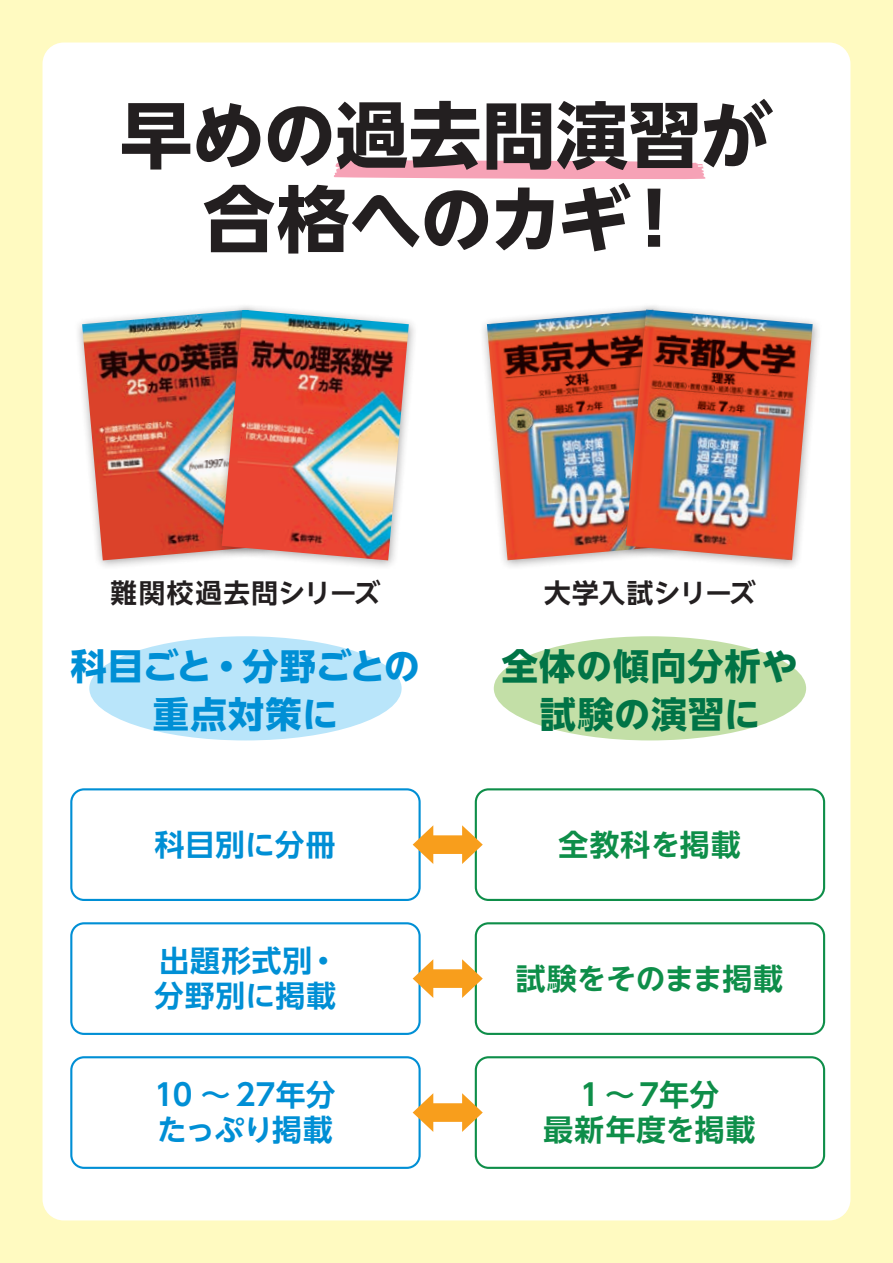
<style>
.page{position:relative;width:893px;height:1263px;background:#fffac1}
.page>*{position:absolute;margin:0;border:0;box-sizing:border-box;transform-origin:0 0}
.t1{font:700 72.3px/84px "UD Shin Go NT Pr 6 N";letter-spacing:.005em;color:#231f20}
.t2{font:700 36.15px/47.8px "UD Shin Go NT Pr 6 N";letter-spacing:.005em;color:#008fd5;text-align:center}
.t3{font:700 36.15px/47.8px "UD Shin Go NT Pr 6 N";letter-spacing:.025em;color:#017446;text-align:center}
.t4{font:700 29.7px/35.1px "UD Shin Go NT Pr 6 N De";letter-spacing:.01em;color:#0e8e49;text-align:center}
.t5{font:700 29.7px/35.1px "UD Shin Go NT Pr 6 N De";letter-spacing:-.025em;color:#008fd5}
.t6{font:700 29.7px/35.1px "UD Shin Go NT Pr 6 N De";letter-spacing:.035em;color:#008fd5}
.t7{font:700 29.7px "UD Shin Go NT Pr 6 N De";letter-spacing:.01em;color:#008fd5}
.t8{font:700 26.55px "UD Shin Go NT Pr 6 N De";letter-spacing:.055em;color:#231f20}
.t9{font:700 26.55px "UD Shin Go NT Pr 6 N De";letter-spacing:.015em;color:#231f20}
</style>
<div class="page">
<div style="left:43px;top:43px;width:807px;height:1177px;background:#fff;border-radius:21px"></div>
<svg style="left:334px;top:160px;width:372px;height:19px;background:#f6aabc"></svg>
<div style="left:89px;top:636px;width:313px;height:104px;background:#b9e5fa;border-radius:50%"></div>
<div style="left:494px;top:636px;width:312px;height:104px;background:#c3dfa7;border-radius:50%"></div>
<div style="left:74px;top:303px;width:205px;height:268px;background:#231f20;opacity:.4"></div>
<img style="left:82px;top:310px;width:132px;height:250px">
<div style="left:214px;top:303px;width:204px;height:268px;background:#231f20;opacity:.4"></div>
<img style="left:222px;top:310px;width:187px;height:250px">
<div style="left:479px;top:303px;width:204px;height:268px;background:#231f20;opacity:.4"></div>
<img style="left:487px;top:310px;width:130px;height:250px">
<div style="left:617px;top:303px;width:205px;height:268px;background:#231f20;opacity:.4"></div>
<img style="left:626px;top:310px;width:187px;height:250px">
<div style="left:475px;top:788px;width:350px;height:113px;border:2px solid #0e8e49;border-radius:13px"></div>
<div style="left:475px;top:922px;width:350px;height:113px;border:2px solid #0e8e49;border-radius:13px"></div>
<div style="left:475px;top:1056px;width:350px;height:113px;border:2px solid #0e8e49;border-radius:13px"></div>
<div style="left:70px;top:788px;width:351px;height:113px;border:2px solid #008fd5;border-radius:13px"></div>
<div style="left:70px;top:922px;width:351px;height:113px;border:2px solid #008fd5;border-radius:13px"></div>
<div style="left:70px;top:1056px;width:351px;height:113px;border:2px solid #008fd5;border-radius:13px"></div>
<div style="left:431px;top:835px;width:34px;height:19px;background:#f89e1c"></div>
<svg style="left:413px;top:825px;width:20px;height:39px"></svg>
<svg style="left:462px;top:825px;width:21px;height:39px"></svg>
<div style="left:431px;top:969px;width:34px;height:19px;background:#f89e1c"></div>
<svg style="left:413px;top:959px;width:20px;height:39px"></svg>
<svg style="left:462px;top:959px;width:21px;height:39px"></svg>
<div style="left:431px;top:1103px;width:34px;height:19px;background:#f89e1c"></div>
<svg style="left:413px;top:1093px;width:20px;height:39px"></svg>
<svg style="left:462px;top:1093px;width:21px;height:39px"></svg>
<h1 class="t1" style="left:618px;top:91px;width:157px;text-indent:-498px">早めの過去問演習が!</h1>
<h1 class="t1" style="left:203px;top:175px;width:429px">合格へのカギ</h1>
<p class="t8" style="left:110px;top:572px;width:272px">難関校過去問シリーズ</p>
<p class="t9" style="left:544px;top:572px;width:213px">大学入試シリーズ</p>
<p class="t2" style="left:71px;top:641px;width:351px">科目ごと・分野ごとの重点対策に</p>
<p class="t3" style="left:502px;top:641px;width:298px">全体の傾向分析や試験の演習に</p>
<p class="t7" style="left:155px;top:820px;width:182px">科目別に分冊</p>
<p class="t6" style="left:154px;top:943px;width:186px">出題形式別・分野別に掲載</p>
<p class="t5" style="left:155px;top:1077px;width:182px">10 ～ 27年分たっぷり掲載</p>
<p class="t4" style="left:558px;top:826px;width:184px">全教科を掲載</p>
<p class="t4" style="left:516px;top:960px;width:269px">試験をそのまま掲載</p>
<p class="t4" style="left:544px;top:1077px;width:214px">1～7年分<br>最新年度を掲載</p>
</div>
